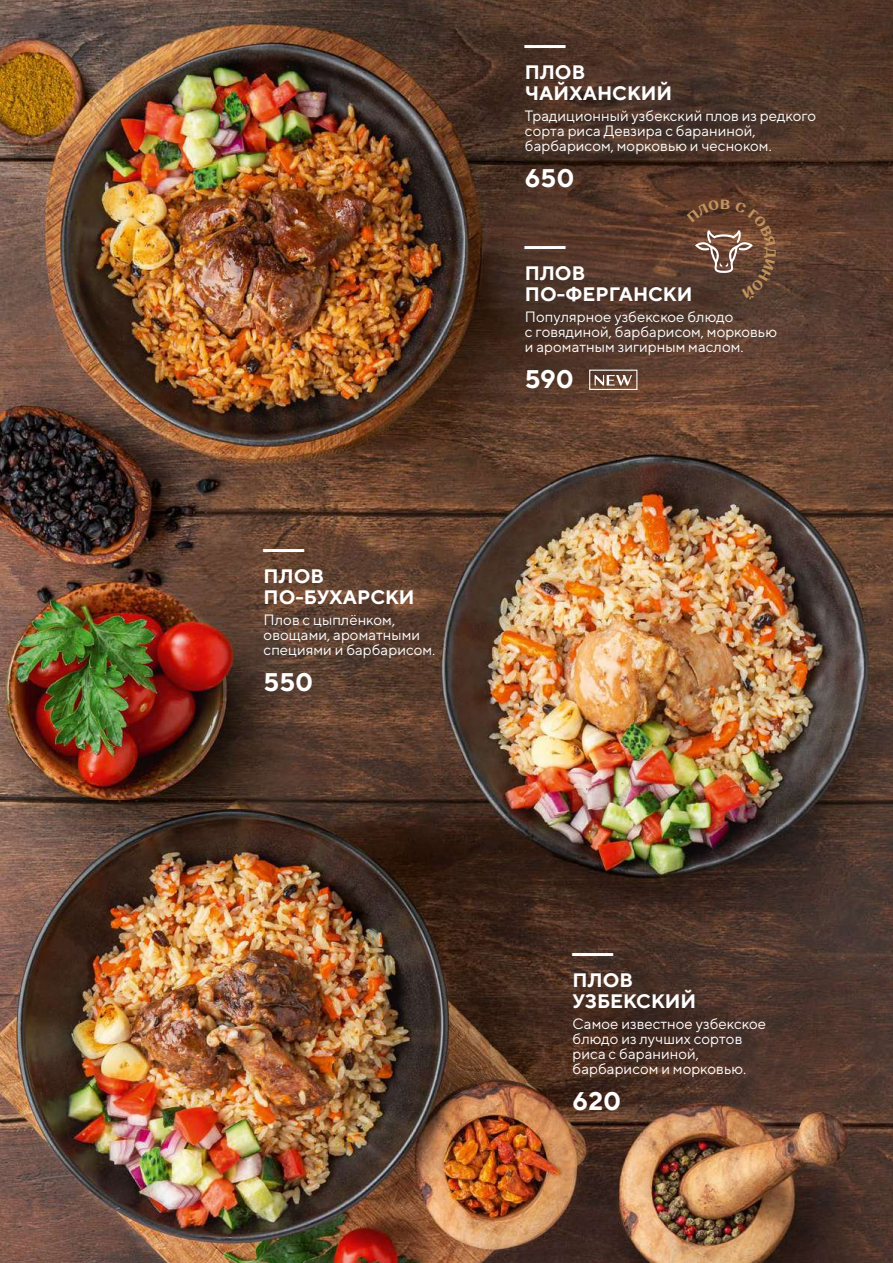
<style>
.page{position:relative;width:893px;height:1263px;background:#fff}
.page>*{position:absolute;margin:0;border:0;box-sizing:border-box;transform-origin:0 0}
.t1{font:700 25.5px "TT Norms";color:#fff}
.t2{font:700 24px "TT Norms";color:#fff}
.t3{font:700 19.5px/21px "TT Norms";color:#fff}
.t4{font:15px/15px "TT Norms";color:#fff}
</style>
<div class="page">
<img style="left:1px;top:0;width:892px;height:1263px">
<img style="left:0;top:0;width:1px;height:1263px">
<svg style="left:589px;top:369px;width:49px;height:21px"></svg>
<svg style="left:687px;top:200px;width:89px;height:101px"></svg>
<h2 class="t2" style="left:264px;top:523px;width:42px">_____</h2>
<h3 class="t3" style="left:264px;top:565px;width:153px">ПЛОВ<br>ПО-БУХАРСКИ</h3>
<p class="t4" style="left:264px;top:611px;width:173px">Плов с цыплёнком, овощами, ароматными специями и барбарисом.</p>
<h1 class="t1" style="left:264px;top:666px;width:51px">550</h1>
<h2 class="t2" style="left:525px;top:19px;width:42px">_____</h2>
<h3 class="t3" style="left:525px;top:61px;width:149px">ПЛОВ<br>ЧАЙХАНСКИЙ</h3>
<p class="t4" style="left:525px;top:107px;width:293px">Традиционный узбекский плов из редкого сорта риса Девзира с бараниной, барбарисом, морковью и чесноком.</p>
<h1 class="t1" style="left:525px;top:162px;width:51px">650</h1>
<h2 class="t2" style="left:525px;top:221px;width:42px">_____</h2>
<h3 class="t3" style="left:525px;top:262px;width:169px">ПЛОВ<br>ПО-ФЕРГАНСКИ</h3>
<p class="t4" style="left:525px;top:309px;width:254px">Популярное узбекское блюдо<br>с говядиной, барбарисом, морковью и ароматным зигирным маслом.</p>
<h1 class="t1" style="left:525px;top:363px;width:51px">590</h1>
<h2 class="t2" style="left:573px;top:927px;width:42px">_____</h2>
<h3 class="t3" style="left:573px;top:969px;width:125px">ПЛОВ<br>УЗБЕКСКИЙ</h3>
<p class="t4" style="left:573px;top:1015px;width:195px">Самое известное узбекское блюдо из лучших сортов риса с бараниной, барбарисом и морковью.</p>
<h1 class="t1" style="left:573px;top:1085px;width:50px">620</h1>
</div>
